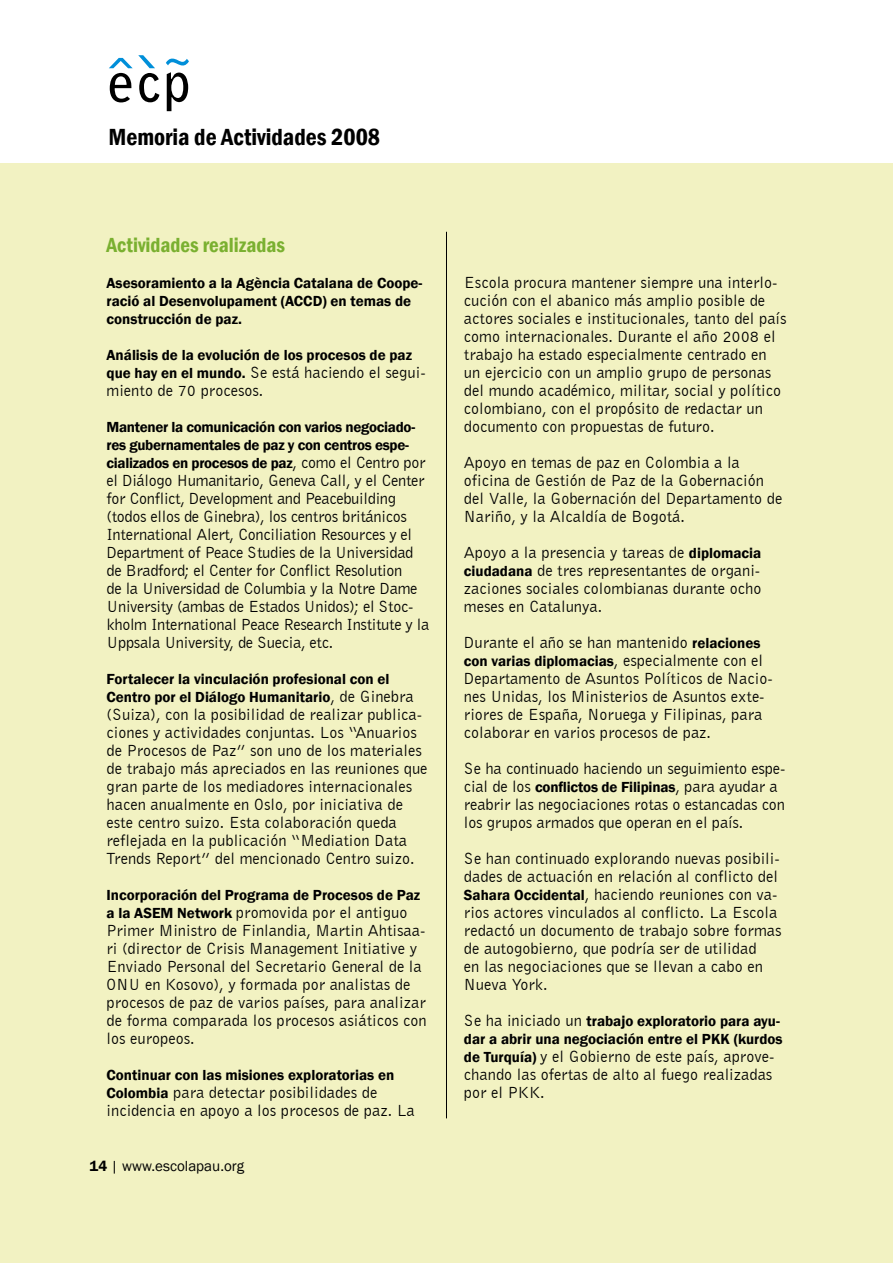
<style>
.page{position:relative;width:893px;height:1263px;background:#fff}
.page>*{position:absolute;margin:0;border:0;box-sizing:border-box;transform-origin:0 0}
.t1{font:600 condensed 24px "Franklin Gothic";color:#000}
.t2{font:600 condensed 21px "Franklin Gothic";color:#7ab030}
.t3{font:16.5px/18px "Bell Gothic BT";color:#000}
.t4{font:16.5px/18px "Bell Gothic BT";letter-spacing:-.02em;color:#000}
.t5{font:600 15px/18px "Franklin Gothic";color:#000}
.t6{font:600 15px/18px "Franklin Gothic";letter-spacing:-.02em;color:#000}
.t7{font:15px "Franklin Gothic";color:#000}
.s1{font-family:"Franklin Gothic";font-weight:600;font-size:15px}
.s2{font-family:"Bell Gothic BT";font-weight:400;font-size:16.5px}
.s3{font-weight:600}
</style>
<div class="page">
<div style="left:0;top:163px;width:893px;height:1100px;background:#f2f2c2"></div>
<svg style="left:167px;top:72px;width:21px;height:39px"></svg>
<svg style="left:166px;top:59px;width:23px;height:7px"></svg>
<svg style="left:109px;top:55px;width:50px;height:47px"></svg>
<hr style="left:446px;top:232px;width:1px;height:886px;background:#000">
<h1 class="t1" style="left:108px;top:121px;width:273px">Memoria de Actividades 2008</h1>
<p class="t2" style="left:107px;top:231px;width:180px">Actividades realizadas</p>
<p class="t5" style="left:107px;top:274px;width:317px">Asesoramiento a la Agència Catalana de Coope&shy;ració al Desenvolupament (ACCD) en temas de construcción de paz.</p>
<p class="t5" style="left:107px;top:346px;width:307px">Análisis de la evolución de los procesos de paz</p>
<p class="t3" style="left:107px;top:363px;width:321px"><span class="s1">que hay en el mundo.</span> Se está haciendo el segui&shy;miento de 70 procesos.</p>
<p class="t6" style="left:106px;top:418px;width:321px">Mantener la comunicación con varios negociado&shy;res gubernamentales de paz y con centros espe&shy;cializados en procesos de paz<span class="s2">, como el Centro por</span></p>
<p class="t4" style="left:107px;top:471px;width:324px">el Diálogo Humanitario, Geneva Call, y el Center for Conflict, Development and Peacebuilding (todos ellos de Ginebra), los centros británicos International Alert, Conciliation Resources y el Department of Peace Studies de la Universidad de Bradford; el Center for Conflict Resolution<br>de la Universidad de Columbia y la Notre Dame University (ambas de Estados Unidos); el Stoc&shy;kholm International Peace Research Institute y la Uppsala University, de Suecia, etc.</p>
<p class="t5" style="left:107px;top:670px;width:309px">Fortalecer la vinculación profesional con el<br>Centro por el Diálogo Humanitario<span class="s2">, de Ginebra</span></p>
<p class="t3" style="left:107px;top:705px;width:323px">(Suiza), con la posibilidad de realizar publica&shy;ciones y actividades conjuntas. Los “Anuarios de Procesos de Paz” son uno de los materiales de trabajo más apreciados en las reuniones que gran parte de los mediadores internacionales hacen anualmente en Oslo, por iniciativa de este centro suizo. Esta colaboración queda reflejada en la publicación “Mediation Data Trends Report” del mencionado Centro suizo.</p>
<p class="t5" style="left:107px;top:886px;width:315px">Incorporación del Programa de Procesos de Paz</p>
<p class="t3" style="left:107px;top:903px;width:322px"><span class="s1">a la ASEM Network</span> promovida por el antiguo Primer Ministro de Finlandia, Martin Ahtisaa&shy;ri (director de Crisis Management Initiative y Enviado Personal del Secretario General de la ONU en Kosovo), y formada por analistas de procesos de paz de varios países, para analizar de forma comparada los procesos asiáticos con los europeos.</p>
<p class="t5" style="left:107px;top:1066px;width:289px">Continuar con las misiones exploratorias en</p>
<p class="t3" style="left:107px;top:1083px;width:310px"><span class="s1">Colombia</span> para detectar posibilidades de incidencia en apoyo a los procesos de paz. La</p>
<p class="t7" style="left:90px;top:1157px;width:156px"><span class="s3">14</span> | www.escolapau.org</p>
<p class="t3" style="left:464px;top:273px;width:324px">Escola procura mantener siempre una interlo&shy;cución con el abanico más amplio posible de actores sociales e institucionales, tanto del país como internacionales. Durante el año 2008 el trabajo ha estado especialmente centrado en un ejercicio con un amplio grupo de personas del mundo académico, militar, social y político colombiano, con el propósito de redactar un documento con propuestas de futuro.</p>
<p class="t3" style="left:464px;top:453px;width:320px">Apoyo en temas de paz en Colombia a la oficina de Gestión de Paz de la Gobernación del Valle, la Gobernación del Departamento de Nariño, y la Alcaldía de Bogotá.</p>
<p class="t3" style="left:464px;top:543px;width:299px;text-align:justify">Apoyo a la presencia y tareas de <span class="s1">diplomacia ciudadana</span> de tres representantes de organi&shy;zaciones sociales colombianas durante ocho meses en Catalunya.</p>
<p class="t3" style="left:464px;top:633px;width:298px">Durante el año se han mantenido <span class="s1">relaciones</span></p>
<p class="t5" style="left:464px;top:652px;width:301px">con varias diplomacias<span class="s2">, especialmente con el</span></p>
<p class="t3" style="left:464px;top:669px;width:310px">Departamento de Asuntos Políticos de Nacio&shy;nes Unidas, los Ministerios de Asuntos exte&shy;riores de España, Noruega y Filipinas, para colaborar en varios procesos de paz.</p>
<p class="t3" style="left:464px;top:759px;width:323px">Se ha continuado haciendo un seguimiento espe&shy;cial de los <span class="s1">conflictos de Filipinas</span>, para ayudar a reabrir las negociaciones rotas o estancadas con los grupos armados que operan en el país.</p>
<p class="t3" style="left:464px;top:849px;width:319px">Se han continuado explorando nuevas posibili&shy;dades de actuación en relación al conflicto del <span class="s1">Sahara Occidental</span>, haciendo reuniones con va&shy;rios actores vinculados al conflicto. La Escola redactó un documento de trabajo sobre formas de autogobierno, que podría ser de utilidad<br>en las negociaciones que se llevan a cabo en Nueva York.</p>
<p class="t5" style="left:464px;top:1012px;width:320px"><span class="s2">Se ha iniciado un</span> trabajo exploratorio para ayu&shy;dar a abrir una negociación entre el PKK (kurdos</p>
<p class="t3" style="left:464px;top:1047px;width:312px"><span class="s1">de Turquía)</span> y el Gobierno de este país, aprove&shy;chando las ofertas de alto al fuego realizadas por el PKK.</p>
</div>
